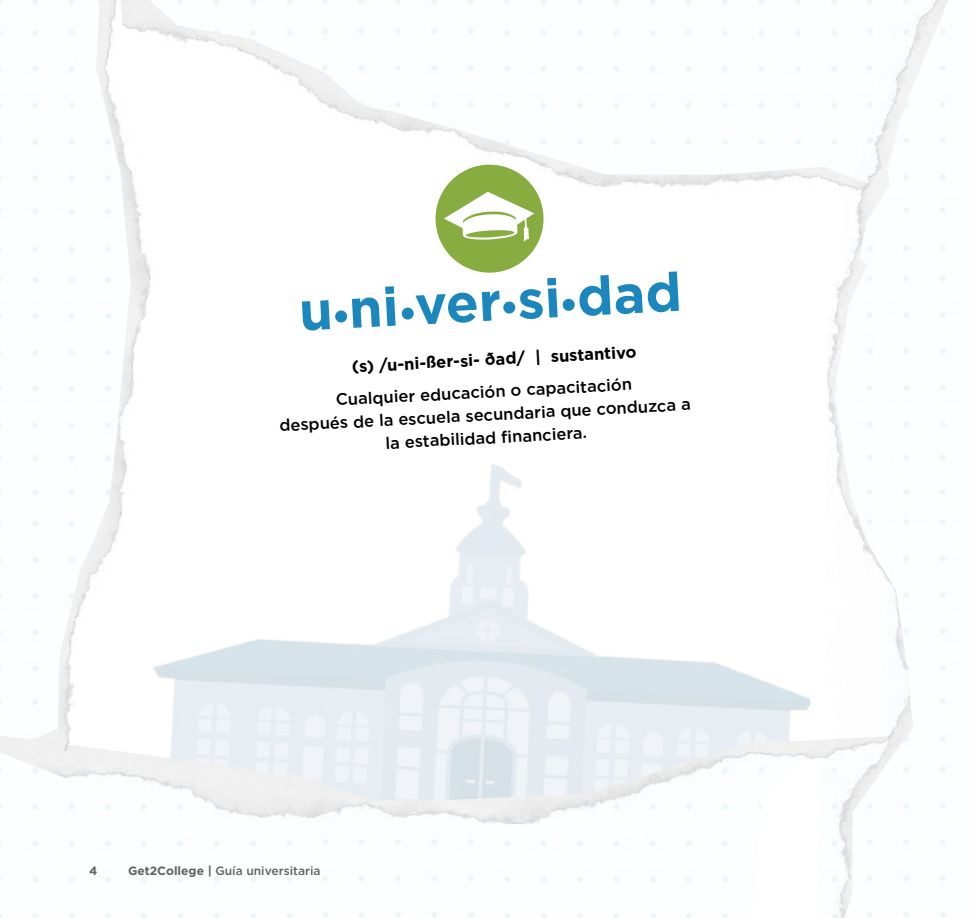
<style>
.page{position:relative;width:972px;height:918px;background:#fff}
.page>*{position:absolute;margin:0;border:0;box-sizing:border-box;transform-origin:0 0}
.t1{font:700 54px "Gotham";color:#1b87bd}
.t2{font:500 16.5px/23px "Gotham";color:#000;text-align:center}
.t3{font:700 16.5px "Gotham";color:#000}
.t4{font:500 12px "Gotham";color:#616264}
.t5{font:700 12px "Gotham";color:#616264}
.s1{font-weight:700}
</style>
<div class="page">
<img style="left:171px;top:0;width:649px;height:200px">
<img style="left:0;top:735px;width:820px;height:89px">
<img style="left:25px;top:0;width:146px;height:763px">
<div style="left:435px;top:165px;width:109px;height:108px;background:#87ac3f;border-radius:50%"></div>
<svg style="left:444px;top:192px;width:90px;height:50px"></svg>
<img style="left:820px;top:0;width:128px;height:918px">
<div style="left:335px;top:310px;width:12px;height:13px;background:#1b87bd;border-radius:50%"></div>
<div style="left:402px;top:307px;width:12px;height:13px;background:#1b87bd;border-radius:50%"></div>
<div style="left:503px;top:301px;width:12px;height:13px;background:#1b87bd;border-radius:50%"></div>
<div style="left:563px;top:299px;width:12px;height:12px;background:#1b87bd;border-radius:50%"></div>
<h1 class="t1" style="left:297px;top:280px;width:385px;rotate:-3deg">u ni ver si dad</h1>
<p class="t3" style="left:351px;top:357px;width:286px;rotate:-3deg">(s) /u-ni-ßer-si- ðad/ | sustantivo</p>
<p class="t2" style="left:278px;top:391px;width:413px;rotate:-3deg">Cualquier educación o capacitación<br>después de la escuela secundaria que conduzca a la estabilidad fi nanciera.</p>
<p class="t5" style="left:89px;top:864px;width:10px">4</p>
<p class="t4" style="left:128px;top:863px;width:194px"><span class="s1">Get2College |</span> Guía universitaria</p>
</div>
